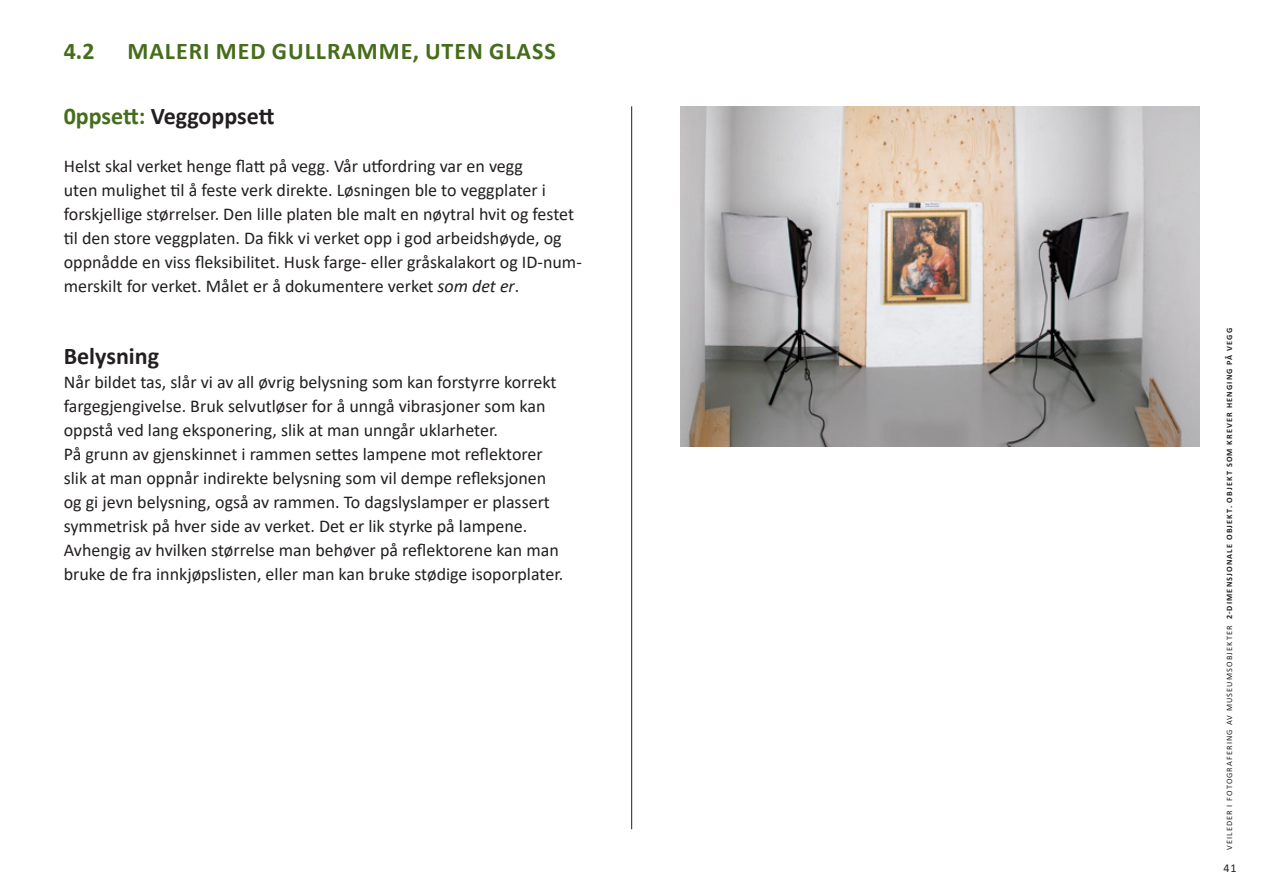
<style>
.page{position:relative;width:1263px;height:893px;background:#fff}
.page>*{position:absolute;margin:0;border:0;box-sizing:border-box;transform-origin:0 0}
.avsnitt{font:700 24px "Calibri";letter-spacing:.04em;color:#456d1c}
.lite_avsnitt{font:700 24px "Calibri";color:#231f20}
.brødtekst{font:18px/24px "Calibri";color:#231f20}
.t1{font:12px "Calibri";color:#231f20}
.t2{font:700 8.25px "Calibri";letter-spacing:.14em;color:#231f20}
.s1{color:#456d1c}
.s2{font-style:italic}
.s3{font-weight:400}
</style>
<div class="page">
<img style="left:680px;top:106px;width:519px;height:340px">
<hr style="left:631px;top:106px;width:1px;height:723px;background:#231f20">
<p class="avsnitt" style="left:64px;top:35px;width:32px">4.2</p>
<p class="avsnitt" style="left:128px;top:35px;width:430px">MALERI MED GULLRAMME, UTEN GLASS</p>
<p class="lite_avsnitt" style="left:64px;top:99px;width:212px"><span class="s1">0ppsett:</span> Veggoppsett</p>
<p class="brødtekst" style="left:64px;top:154px;width:519px">Helst skal verket henge flatt på vegg. Vår utfordring var en vegg<br>uten mulighet til å feste verk direkte. Løsningen ble to veggplater i forskjellige størrelser. Den lille platen ble malt en nøytral hvit og festet til den store veggplaten. Da fikk vi verket opp i god arbeidshøyde, og oppnådde en viss fleksibilitet. Husk farge- eller gråskalakort og ID-num&shy;merskilt for verket. Målet er å dokumentere verket <span class="s2">som det er</span>.</p>
<p class="lite_avsnitt" style="left:64px;top:339px;width:97px">Belysning</p>
<p class="brødtekst" style="left:64px;top:370px;width:494px">Når bildet tas, slår vi av all øvrig belysning som kan forstyrre korrekt fargegjengivelse. Bruk selvutløser for å unngå vibrasjoner som kan oppstå ved lang eksponering, slik at man unngår uklarheter.</p>
<p class="brødtekst" style="left:64px;top:442px;width:488px">På grunn av gjenskinnet i rammen settes lampene mot reflektorer slik at man oppnår indirekte belysning som vil dempe refleksjonen og gi jevn belysning, også av rammen. To dagslyslamper er plassert symmetrisk på hver side av verket. Det er lik styrke på lampene.</p>
<p class="brødtekst" style="left:64px;top:538px;width:501px">Avhengig av hvilken størrelse man behøver på reflektorene kan man bruke de fra innkjøpslisten, eller man kan bruke stødige isoporplater.</p>
<p class="t2" style="left:1223px;top:850px;width:524px;rotate:-90deg"><span class="s3">VEILEDER I FOTOGRAFERING AV MUSEUMSOBJEKTER</span> 2-DIMENSJONALE OBJEKT. OBJEKT SOM KREVER HENGING PÅ VEGG</p>
<p class="t1" style="left:1223px;top:860px;width:15px">41</p>
</div>
